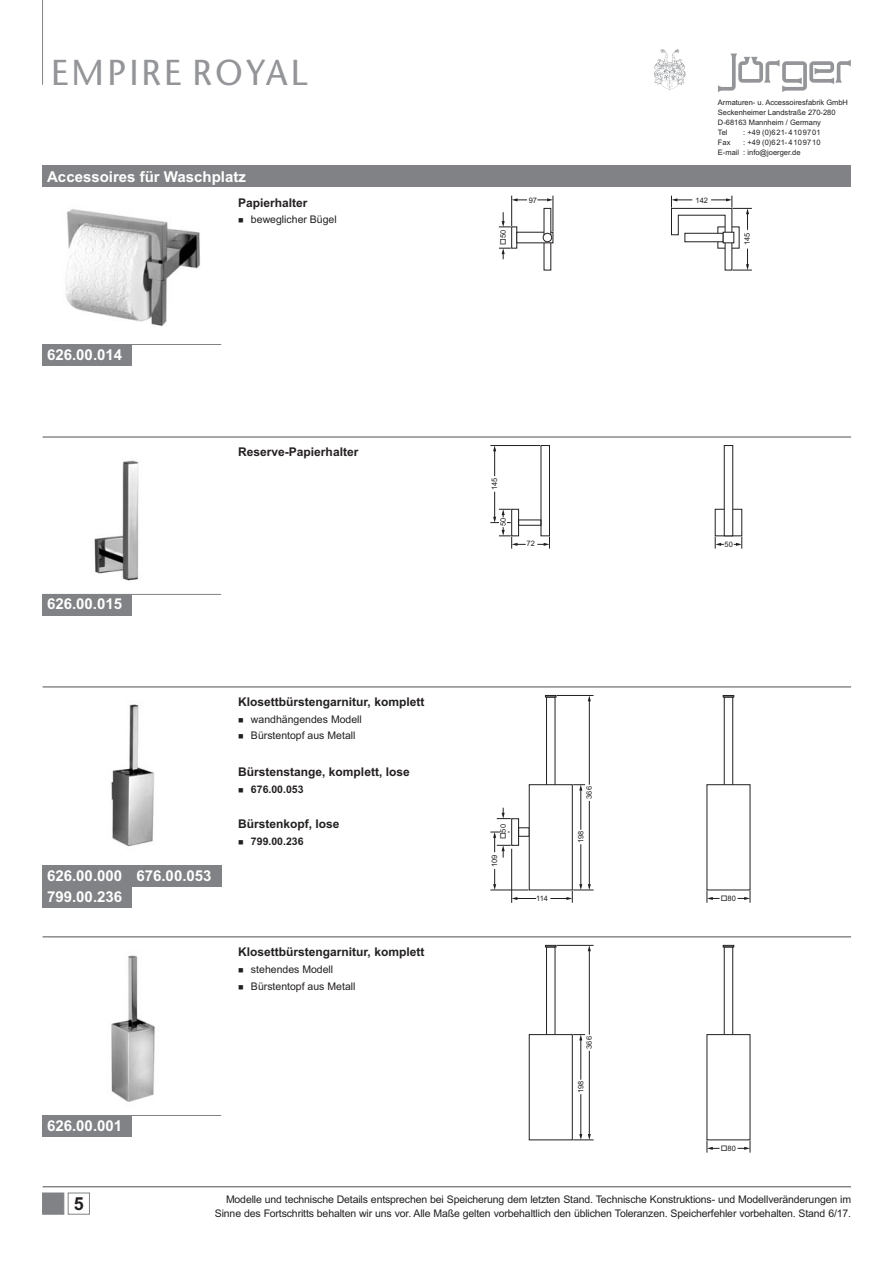
<style>
.page{position:relative;width:893px;height:1262px;background:#fff}
.page>*{position:absolute;margin:0;border:0;box-sizing:border-box;transform-origin:0 0}
.t1{font:36px "Stone Sans";letter-spacing:.07em;color:#939598}
.t2{font:700 18px "Arial";color:#231f20}
.t3{font:700 15px/21px "Arial";color:#fff}
.t4{font:700 12px "Arial";color:#231f20}
.t5{font:10.5px/16.4px "Arial";letter-spacing:-.015em;color:#231f20}
.t6{font:700 10.5px "Arial";color:#231f20}
.t7{font:7.5px/10.1px "Arial";color:#231f20}
</style>
<div class="page">
<img style="left:65px;top:209px;width:135px;height:118px">
<svg style="left:537px;top:536px;width:13px;height:12px"></svg>
<img style="left:94px;top:460px;width:45px;height:121px">
<img style="left:111px;top:704px;width:44px;height:143px">
<img style="left:111px;top:955px;width:44px;height:147px">
<div style="left:43px;top:344px;width:89px;height:22px;background:#808285"></div>
<div style="left:42px;top:594px;width:90px;height:21px;background:#808285"></div>
<div style="left:43px;top:865px;width:89px;height:43px;background:#808285"></div>
<div style="left:132px;top:865px;width:89px;height:21px;background:#808285"></div>
<div style="left:43px;top:1115px;width:89px;height:21px;background:#808285"></div>
<hr style="left:43px;top:436px;width:808px;height:2px;background:#808285">
<hr style="left:43px;top:165px;width:808px;height:1px;background:#939598">
<hr style="left:43px;top:686px;width:808px;height:1px;background:#808285">
<hr style="left:43px;top:936px;width:808px;height:1px;background:#808285">
<hr style="left:43px;top:344px;width:178px;height:1px;background:#808285">
<hr style="left:42px;top:0;width:1px;height:85px;background:#808285">
<hr style="left:43px;top:594px;width:178px;height:1px;background:#808285">
<hr style="left:43px;top:1115px;width:178px;height:1px;background:#808285">
<div style="left:43px;top:166px;width:808px;height:21px;background:#808285"></div>
<hr style="left:43px;top:1186px;width:808px;height:1px;background:#808285">
<svg style="left:723px;top:945px;width:11px;height:2px"></svg>
<div style="left:724px;top:946px;width:9px;height:91px;border:1px solid #231f20"></div>
<div style="left:706px;top:1034px;width:44px;height:106px;background:#fff"></div>
<svg style="left:723px;top:695px;width:11px;height:2px"></svg>
<div style="left:724px;top:697px;width:9px;height:90px;border:1px solid #231f20"></div>
<div style="left:706px;top:784px;width:44px;height:106px;background:#fff"></div>
<div style="left:724px;top:445px;width:9px;height:91px;background:#fff;border:1px solid #231f20"></div>
<div style="left:511px;top:818px;width:8px;height:27px;border:1px solid #231f20"></div>
<svg style="left:545px;top:695px;width:11px;height:2px"></svg>
<div style="left:546px;top:697px;width:9px;height:90px;border:1px solid #231f20"></div>
<div style="left:529px;top:784px;width:43px;height:106px;background:#fff;border:1px solid #231f20"></div>
<svg style="left:545px;top:945px;width:11px;height:2px"></svg>
<div style="left:546px;top:946px;width:9px;height:91px;border:1px solid #231f20"></div>
<div style="left:529px;top:1034px;width:43px;height:106px;background:#fff;border:1px solid #231f20"></div>
<div style="left:511px;top:227px;width:6px;height:21px;border:1px solid #231f20"></div>
<div style="left:516px;top:232px;width:37px;height:11px;background:#fff"></div>
<svg style="left:543px;top:208px;width:8px;height:27px"></svg>
<div style="left:543px;top:233px;width:9px;height:9px;background:#fff;border:1px solid #231f20;border-radius:50%"></div>
<svg style="left:737px;top:1140px;width:13px;height:12px"></svg>
<svg style="left:737px;top:890px;width:13px;height:12px"></svg>
<svg style="left:715px;top:536px;width:9px;height:12px"></svg>
<svg style="left:733px;top:536px;width:9px;height:12px"></svg>
<hr style="left:490px;top:445px;width:50px;height:1px;background:#231f20">
<svg style="left:493px;top:869px;width:3px;height:20px"></svg>
<svg style="left:497px;top:807px;width:14px;height:12px"></svg>
<hr style="left:589px;top:699px;width:1px;height:85px;background:#231f20">
<hr style="left:589px;top:801px;width:1px;height:85px;background:#231f20">
<hr style="left:580px;top:788px;width:1px;height:41px;background:#231f20">
<hr style="left:580px;top:844px;width:1px;height:42px;background:#231f20">
<svg style="left:573px;top:784px;width:12px;height:6px"></svg>
<hr style="left:557px;top:695px;width:36px;height:1px;background:#231f20">
<svg style="left:550px;top:884px;width:43px;height:18px"></svg>
<svg style="left:512px;top:897px;width:24px;height:3px"></svg>
<hr style="left:490px;top:889px;width:38px;height:1px;background:#231f20">
<hr style="left:511px;top:848px;width:1px;height:55px;background:#231f20">
<hr style="left:589px;top:948px;width:1px;height:86px;background:#231f20">
<hr style="left:589px;top:1050px;width:1px;height:86px;background:#231f20">
<hr style="left:580px;top:1038px;width:1px;height:41px;background:#231f20">
<hr style="left:580px;top:1094px;width:1px;height:42px;background:#231f20">
<svg style="left:573px;top:1034px;width:12px;height:6px"></svg>
<svg style="left:573px;top:1134px;width:20px;height:6px"></svg>
<hr style="left:557px;top:945px;width:36px;height:1px;background:#231f20">
<svg style="left:493px;top:446px;width:3px;height:30px"></svg>
<svg style="left:499px;top:212px;width:12px;height:16px"></svg>
<svg style="left:537px;top:198px;width:15px;height:3px"></svg>
<svg style="left:512px;top:198px;width:15px;height:3px"></svg>
<hr style="left:552px;top:196px;width:1px;height:35px;background:#231f20">
<hr style="left:511px;top:196px;width:1px;height:30px;background:#231f20">
<svg style="left:671px;top:196px;width:80px;height:75px"></svg>
<svg style="left:490px;top:491px;width:35px;height:57px"></svg>
<img style="left:654px;top:49px;width:32px;height:41px">
<svg style="left:718px;top:54px;width:132px;height:38px"></svg>
<div style="left:42px;top:1192px;width:22px;height:22px;background:#808285;border:1px solid #808285"></div>
<div style="left:68px;top:1192px;width:22px;height:22px;border:1px solid #808285"></div>
<svg style="left:706px;top:1140px;width:21px;height:12px"></svg>
<svg style="left:706px;top:890px;width:21px;height:12px"></svg>
<svg style="left:490px;top:831px;width:21px;height:26px"></svg>
<svg style="left:499px;top:247px;width:12px;height:12px"></svg>
<h1 class="t1" style="left:51px;top:58px;width:258px">EMPIRE ROYAL</h1>
<h3 class="t3" style="left:47px;top:167px;width:200px">Accessoires für Waschplatz</h3>
<h3 class="t3" style="left:47px;top:345px;width:77px">626.00.014</h3>
<p class="t4" style="left:238px;top:198px;width:71px">Papierhalter</p>
<p class="t5" style="left:251px;top:212px;width:87px">beweglicher Bügel</p>
<p class="t4" style="left:238px;top:448px;width:122px">Reserve-Papierhalter</p>
<h3 class="t3" style="left:47px;top:595px;width:77px">626.00.015</h3>
<h3 class="t3" style="left:47px;top:866px;width:77px">626.00.000<br>799.00.236</h3>
<h3 class="t3" style="left:136px;top:866px;width:77px">676.00.053</h3>
<p class="t4" style="left:238px;top:697px;width:188px">Klosettbürstengarnitur, komplett</p>
<p class="t5" style="left:251px;top:712px;width:112px">wandhängendes Modell<br>Bürstentopf aus Metall</p>
<p class="t4" style="left:238px;top:768px;width:173px">Bürstenstange, komplett, lose</p>
<p class="t6" style="left:251px;top:786px;width:54px">676.00.053</p>
<p class="t4" style="left:238px;top:819px;width:103px">Bürstenkopf, lose</p>
<p class="t6" style="left:251px;top:837px;width:54px">799.00.236</p>
<p class="t4" style="left:238px;top:947px;width:188px">Klosettbürstengarnitur, komplett</p>
<p class="t5" style="left:251px;top:962px;width:106px">stehendes Modell<br>Bürstentopf aus Metall</p>
<h3 class="t3" style="left:47px;top:1116px;width:77px">626.00.001</h3>
<p class="t7" style="left:499px;top:238px;width:10px;rotate:-90deg">50</p>
<p class="t7" style="left:528px;top:196px;width:10px">97</p>
<p class="t7" style="left:490px;top:490px;width:14px;rotate:-90deg">145</p>
<p class="t7" style="left:499px;top:526px;width:10px;rotate:-90deg">50</p>
<p class="t7" style="left:526px;top:539px;width:10px">72</p>
<p class="t7" style="left:499px;top:832px;width:10px;rotate:-90deg">50</p>
<p class="t7" style="left:490px;top:867px;width:14px;rotate:-90deg">109</p>
<p class="t7" style="left:536px;top:894px;width:13px">114</p>
<p class="t7" style="left:585px;top:799px;width:14px;rotate:-90deg">366</p>
<p class="t7" style="left:576px;top:843px;width:14px;rotate:-90deg">198</p>
<p class="t7" style="left:585px;top:1048px;width:14px;rotate:-90deg">366</p>
<p class="t7" style="left:576px;top:1093px;width:14px;rotate:-90deg">198</p>
<p class="t7" style="left:718px;top:98px;width:132px">Armaturen- u. Accessoiresfabrik GmbH<br>Seckenheimer Landstraße 270-280<br>D-68163 Mannheim / Germany<br>Tel</p>
<p class="t7" style="left:743px;top:128px;width:79px">: +49 (0)621-4109701</p>
<p class="t7" style="left:718px;top:138px;width:104px;text-indent:25px">: +49 (0)621-4109710<br>E-mail : info@joerger.de</p>
<p class="t7" style="left:718px;top:138px;width:14px">Fax</p>
<p class="t7" style="left:695px;top:196px;width:14px">142</p>
<p class="t7" style="left:742px;top:245px;width:14px;rotate:-90deg">145</p>
<p class="t7" style="left:724px;top:540px;width:10px">50</p>
<p class="t7" style="left:727px;top:894px;width:10px">80</p>
<p class="t7" style="left:727px;top:1143px;width:10px">80</p>
<h2 class="t2" style="left:74px;top:1197px;width:12px">5</h2>
<p class="t5" style="left:215px;top:1192px;width:637px;line-height:14.1px;text-align:right">Modelle und technische Details entsprechen bei Speicherung dem letzten Stand. Technische Konstruktions- und Modellveränderungen im<br>Sinne des Fortschritts behalten wir uns vor. Alle Maße gelten vorbehaltlich den üblichen Toleranzen. Speicherfehler vorbehalten. Stand 6/17.</p>
</div>
